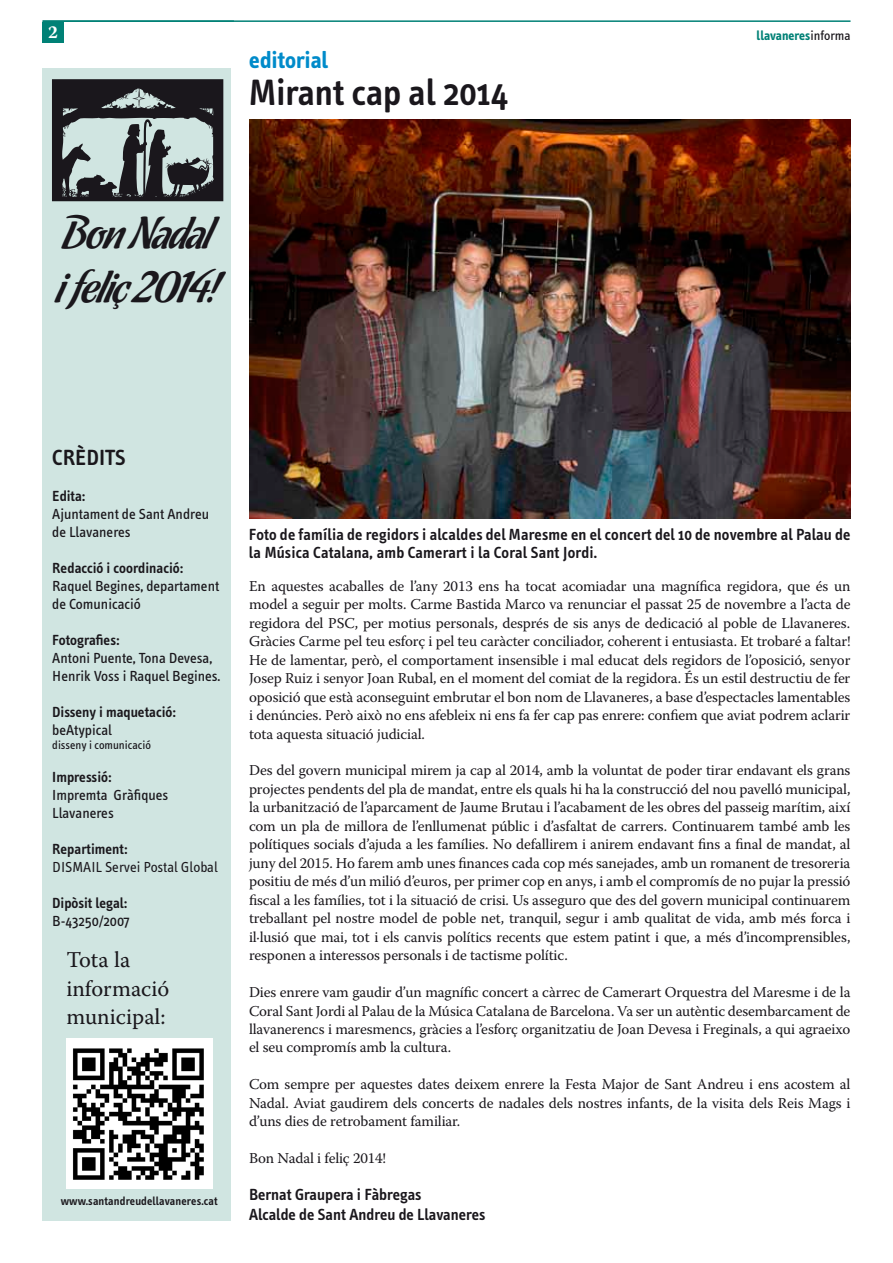
<style>
.page{position:relative;width:893px;height:1263px;background:#fff}
.page>*{position:absolute;margin:0;border:0;box-sizing:border-box;transform-origin:0 0}
.t1{font:45px/54px "Chocolate Amargo";letter-spacing:-.03em;color:#1a171c}
.t2{font:600 37.5px "Info Text";color:#1a171c}
.t3{font:700 24px "Info Text";color:#008bca}
.t4{font:22.5px/28.5px "Warnock Pro";color:#1a171c}
.t5{font:600 22.5px "Info Text";color:#1a171c}
.t6{font:700 18px "Warnock Pro";color:#fff}
.t7{font:600 16.5px/20.2px "Info Text";letter-spacing:.01em;color:#1a171c}
.t8{font:15px/18.5px "Warnock Pro";letter-spacing:-.01em;color:#1a171c;text-align:justify}
.t9{font:15px/18px "Info Text";color:#1a171c}
.t10{font:600 15px "Info Text";color:#1a171c}
.t11{font:15px "Info Text";color:#1a171c}
.t12{font:700 13.5px "Info Text";color:#008176}
.t13{font:600 12px "Info Text";letter-spacing:.01em;color:#1a171c}
.t14{font:12px "Info Text";color:#1a171c}
.s1{font-weight:400;color:#1a171c}
</style>
<div class="page">
<hr style="left:43px;top:20px;width:807px;height:2px;background:#008176">
<div style="left:43px;top:22px;width:21px;height:21px;background:#008176"></div>
<div style="left:43px;top:68px;width:188px;height:1152px;background:#d0e5e1"></div>
<img style="left:249px;top:120px;width:601px;height:399px">
<img style="left:66px;top:1038px;width:147px;height:150px">
<svg style="left:52px;top:79px;width:171px;height:122px"></svg>
<p class="t6" style="left:48px;top:21px;width:11px">2</p>
<p class="t12" style="left:757px;top:27px;width:95px">llavaneres<span class="s1">informa</span></p>
<h3 class="t3" style="left:249px;top:46px;width:81px">editorial</h3>
<h2 class="t2" style="left:249px;top:71px;width:261px">Mirant cap al 2014</h2>
<h1 class="t1" style="left:56px;top:210px;width:164px">Bon Nadal i feliç 2014!</h1>
<h3 class="t5" style="left:52px;top:445px;width:75px">CRÈDITS</h3>
<p class="t10" style="left:52px;top:487px;width:35px">Edita:</p>
<p class="t9" style="left:52px;top:505px;width:158px">Ajuntament de Sant Andreu de Llavaneres</p>
<p class="t10" style="left:52px;top:559px;width:132px">Redacció i coordinació:</p>
<p class="t9" style="left:52px;top:577px;width:169px">Raquel Begines, departament de Comunicació</p>
<p class="t10" style="left:52px;top:631px;width:69px">Fotografies:</p>
<p class="t9" style="left:52px;top:649px;width:170px">Antoni Puente, Tona Devesa,<br>Henrik Voss i Raquel Begines.</p>
<p class="t10" style="left:52px;top:703px;width:125px">Disseny i maquetació:</p>
<p class="t9" style="left:52px;top:721px;width:61px">beAtypical</p>
<p class="t14" style="left:52px;top:739px;width:100px">disseny i comunicació</p>
<p class="t10" style="left:52px;top:768px;width:61px">Impressió:</p>
<p class="t9" style="left:52px;top:786px;width:117px">Impremta Gràfiques<br>Llavaneres</p>
<p class="t10" style="left:52px;top:840px;width:77px">Repartiment:</p>
<p class="t11" style="left:52px;top:858px;width:167px">DISMAIL Servei Postal Global</p>
<p class="t10" style="left:52px;top:894px;width:76px">Dipòsit legal:</p>
<p class="t9" style="left:52px;top:912px;width:79px">B-43250/2007</p>
<h3 class="t4" style="left:66px;top:945px;width:105px">Tota la informació municipal:</h3>
<p class="t13" style="left:61px;top:1194px;width:159px">www.santandreudellavaneres.cat</p>
<p class="t7" style="left:249px;top:526px;width:603px;line-height:17.7px">Foto de família de regidors i alcaldes del Maresme en el concert del 10 de novembre al Palau de la Música Catalana, amb Camerart i la Coral Sant Jordi.</p>
<p class="t8" style="left:249px;top:576px;width:603px">En aquestes acaballes de l’any 2013 ens ha tocat acomiadar una magnífica regidora, que és un model a seguir per molts. Carme Bastida Marco va renunciar el passat 25 de novembre a l’acta de regidora del PSC, per motius personals, després de sis anys de dedicació al poble de Llavaneres.<br>Gràcies Carme pel teu esforç i pel teu caràcter conciliador, coherent i entusiasta. Et trobaré a faltar!<br>He de lamentar, però, el comportament insensible i mal educat dels regidors de l’oposició, senyor Josep Ruiz i senyor Joan Rubal, en el moment del comiat de la regidora. És un estil destructiu de fer oposició que està aconseguint embrutar el bon nom de Llavaneres, a base d’espectacles lamentables i denúncies. Però això no ens afebleix ni ens fa fer cap pas enrere: confiem que aviat podrem aclarir tota aquesta situació judicial.</p>
<p class="t8" style="left:249px;top:761px;width:603px">Des del govern municipal mirem ja cap al 2014, amb la voluntat de poder tirar endavant els grans projectes pendents del pla de mandat, entre els quals hi ha la construcció del nou pavelló municipal, la urbanització de l’aparcament de Jaume Brutau i l’acabament de les obres del passeig marítim, així com un pla de millora de l’enllumenat públic i d’asfaltat de carrers. Continuarem també amb les polítiques socials d’ajuda a les famílies. No defallirem i anirem endavant fins a final de mandat, al juny del 2015. Ho farem amb unes finances cada cop més sanejades, amb un romanent de tresoreria positiu de més d’un milió d’euros, per primer cop en anys, i amb el compromís de no pujar la pressió fiscal a les famílies, tot i la situació de crisi. Us asseguro que des del govern municipal continuarem treballant pel nostre model de poble net, tranquil, segur i amb qualitat de vida, amb més forca i il·lusió que mai, tot i els canvis polítics recents que estem patint i que, a més d’incomprensibles, responen a interessos personals i de tactisme polític.</p>
<p class="t8" style="left:249px;top:983px;width:603px">Dies enrere vam gaudir d’un magnífic concert a càrrec de Camerart Orquestra del Maresme i de la Coral Sant Jordi al Palau de la Música Catalana de Barcelona. Va ser un autèntic desembarcament de llavanerencs i maresmencs, gràcies a l’esforç organitzatiu de Joan Devesa i Freginals, a qui agraeixo el seu compromís amb la cultura.</p>
<p class="t8" style="left:249px;top:1075px;width:603px">Com sempre per aquestes dates deixem enrere la Festa Major de Sant Andreu i ens acostem al Nadal. Aviat gaudirem dels concerts de nadales dels nostres infants, de la visita dels Reis Mags i d’uns dies de retrobament familiar.</p>
<p class="t8" style="left:249px;top:1149px;width:138px">Bon Nadal i feliç 2014!</p>
<p class="t7" style="left:249px;top:1185px;width:238px">Bernat Graupera i Fàbregas<br>Alcalde de Sant Andreu de Llavaneres</p>
</div>
